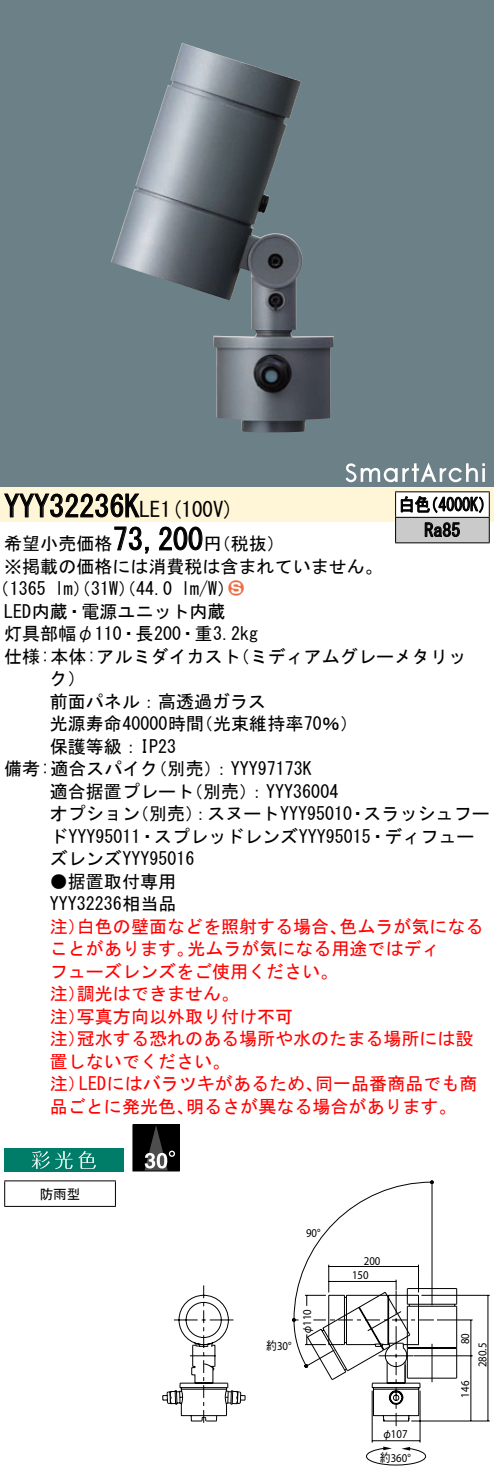
<style>
.page{position:relative;width:494px;height:1474px;background:#fff}
.page>*{position:absolute;margin:0;border:0;box-sizing:border-box;transform-origin:0 0}
.t1{font:30px "MS Gothic";color:#000}
.t2{font:21px "MS Gothic";color:#000}
.t3{font:18px/22.5px "MS Gothic";color:#000}
.t4{font:18px/22.5px "MS Gothic";color:#f00}
.t5{font:18px/25.5px "MS Gothic";color:#000;scale:.88 1}
.t6{font:18px "Ford Classification 1";color:#ed6d48}
.t7{font:13.5px "MS Gothic";color:#000}
.t8{font:12px/15px "ITC Avant Garde Std";color:#000;scale:.9 1}
.s1{font-size:30px}
.s2{color:#fff}
.s3{font-family:"Gothic BBB Pro Medium 90 pv RKSJ H"}
</style>
<div class="page">
<svg style="left:0;top:0;width:493px;height:462px;background:#6b7c83"></svg>
<img style="left:157px;top:43px;width:25px;height:76px">
<div style="left:0;top:462px;width:493px;height:25px;background:#6c8087"></div>
<svg style="left:345px;top:463px;width:139px;height:19px"></svg>
<div style="left:0;top:487px;width:493px;height:34px;background:#fff5d7"></div>
<svg style="left:4px;top:493px;width:136px;height:25px"></svg>
<svg style="left:114px;top:526px;width:35px;height:28px"></svg>
<svg style="left:159px;top:526px;width:43px;height:25px"></svg>
<div style="left:4px;top:1148px;width:119px;height:24px;background:#007d69"></div>
<svg style="left:32px;top:1151px;width:64px;height:18px"></svg>
<div style="left:133px;top:1125px;width:46px;height:46px;background:#000"></div>
<svg style="left:144px;top:1127px;width:31px;height:42px"></svg>
<div style="left:132px;top:1125px;width:47px;height:46px;border:1px solid #000"></div>
<hr style="left:4px;top:1180px;width:112px;height:1px;background:#000">
<svg style="left:4px;top:1181px;width:1px;height:25px"></svg>
<svg style="left:115px;top:1181px;width:1px;height:25px"></svg>
<hr style="left:4px;top:1206px;width:112px;height:1px;background:#000">
<hr style="left:395px;top:491px;width:94px;height:1px;background:#000">
<hr style="left:395px;top:542px;width:94px;height:1px;background:#000">
<svg style="left:394px;top:492px;width:95px;height:50px;background:#b2b2b2"></svg>
<svg style="left:166px;top:1181px;width:323px;height:262px"></svg>
<svg style="left:366px;top:1447px;width:60px;height:18px"></svg>
<h1 class="t1" style="left:4px;top:491px;width:122px">YYY32236</h1>
<p class="t2" style="left:124px;top:499px;width:111px"><span class="s1">K</span>LE (1 100 (V</p>
<p class="t5" style="left:424px;top:492px;width:42px;text-indent:-26px">白色<br>Ra85</p>
<p class="t5" style="left:422px;top:492px;width:83px">（4000 (K</p>
<h1 class="t1" style="left:113px;top:524px;width:91px">73,200</h1>
<p class="t3" style="left:4px;top:532px;width:379px">希望小売価格<br>※掲載の価格には消費税は含まれていません。</p>
<p class="t6" style="left:228px;top:579px;width:17px">2<span class="s2">3</span></p>
<p class="t3" style="left:203px;top:532px;width:82px">（円税抜(</p>
<p class="t3" style="left:181px;top:578px;width:55px">l m (W/</p>
<p class="t3" style="left:-8px;top:578px;width:56px">（1365</p>
<p class="t3" style="left:4px;top:600px;width:223px">LED内蔵・電源ユニット内蔵</p>
<p class="t3" style="left:4px;top:623px;width:255px">灯具部幅φ110・長200・重3.2kg</p>
<p class="t3" style="left:231px;top:645px;width:236px">（ミディアムグレーメタリッ</p>
<p class="t3" style="left:55px;top:578px;width:119px">lm）（31 ）（W 44.0</p>
<p class="t3" style="left:4px;top:645px;width:238px">仕様:本体:アルミダイカスト</p>
<p class="t3" style="left:50px;top:668px;width:37px">ク(</p>
<p class="t3" style="left:50px;top:690px;width:217px">前面パネル：高透過ガラス</p>
<p class="t3" style="left:195px;top:713px;width:164px">（光束維持率70％(</p>
<p class="t3" style="left:50px;top:713px;width:156px">光源寿命40000時間</p>
<p class="t3" style="left:50px;top:735px;width:127px">保護等級：IP23</p>
<p class="t3" style="left:149px;top:758px;width:163px">（別売：） YYY97173K</p>
<p class="t3" style="left:4px;top:758px;width:156px">備考:適合スパイク</p>
<p class="t3" style="left:50px;top:780px;width:145px">適合据置プレート</p>
<p class="t3" style="left:185px;top:780px;width:154px">（別売：） YYY36004</p>
<p class="t3" style="left:50px;top:803px;width:426px">オプション<br>ドYYY95011・スプレッドレンズYYY95015・ディフューズレンズYYY95016</p>
<p class="t3" style="left:50px;top:870px;width:128px">●据置取付専用<br>YYY32236相当品</p>
<p class="t4" style="left:339px;top:915px;width:146px">色ムラが気になる</p>
<p class="t3" style="left:131px;top:803px;width:222px">（別売：）スヌートYYY95010</p>
<p class="t3" style="left:363px;top:803px;width:127px">スラッシュフー</p>
<p class="t3" style="left:348px;top:803px;width:19px">・</p>
<p class="t4" style="left:77px;top:915px;width:271px">白色の壁面などを照射する場合、</p>
<p class="t4" style="left:50px;top:915px;width:37px">注）</p>
<p class="t4" style="left:187px;top:938px;width:253px">光ムラが気になる用途ではディ</p>
<p class="t4" style="left:50px;top:938px;width:145px">ことがあります。</p>
<p class="t4" style="left:50px;top:960px;width:289px">フューズレンズをご使用ください。</p>
<p class="t4" style="left:77px;top:983px;width:163px">調光はできません。</p>
<p class="t4" style="left:77px;top:983px;width:217px;text-indent:-27px">注）<br>写真方向以外取り付け不可</p>
<p class="t4" style="left:77px;top:1005px;width:397px;text-indent:-27px">注）<br>冠水する恐れのある場所や水のたまる場所には設</p>
<p class="t4" style="left:50px;top:1028px;width:181px">注）<br>置しないでください。</p>
<p class="t4" style="left:79px;top:1073px;width:245px">LEDにはバラツキがあるため、</p>
<p class="t4" style="left:315px;top:1073px;width:163px">同一品番商品でも商</p>
<p class="t4" style="left:50px;top:1073px;width:37px">注）</p>
<p class="t4" style="left:50px;top:1095px;width:145px">品ごとに発光色、</p>
<p class="t4" style="left:186px;top:1095px;width:272px">明るさが異なる場合があります。</p>
<p class="t7" style="left:40px;top:1187px;width:42px">防雨型</p>
<p class="t8" style="left:306px;top:1225px;width:18px">90°</p>
<p class="t8" style="left:266px;top:1339px;width:30px"><span class="s3">約</span>30°</p>
<p class="t8" style="left:299px;top:1335px;width:30px;rotate:-90deg"><span class="s3">φ</span>110</p>
<p class="t8" style="left:352px;top:1253px;width:33px;text-indent:12px">200<br>150</p>
<p class="t8" style="left:381px;top:1426px;width:30px"><span class="s3">φ</span>107</p>
<p class="t8" style="left:379px;top:1450px;width:36px"><span class="s3">約</span>360°</p>
<p class="t8" style="left:456px;top:1367px;width:39px;line-height:17.1px;text-indent:23px;rotate:-90deg">80<br>280.5</p>
<p class="t8" style="left:457px;top:1397px;width:20px;rotate:-90deg">146</p>
</div>
